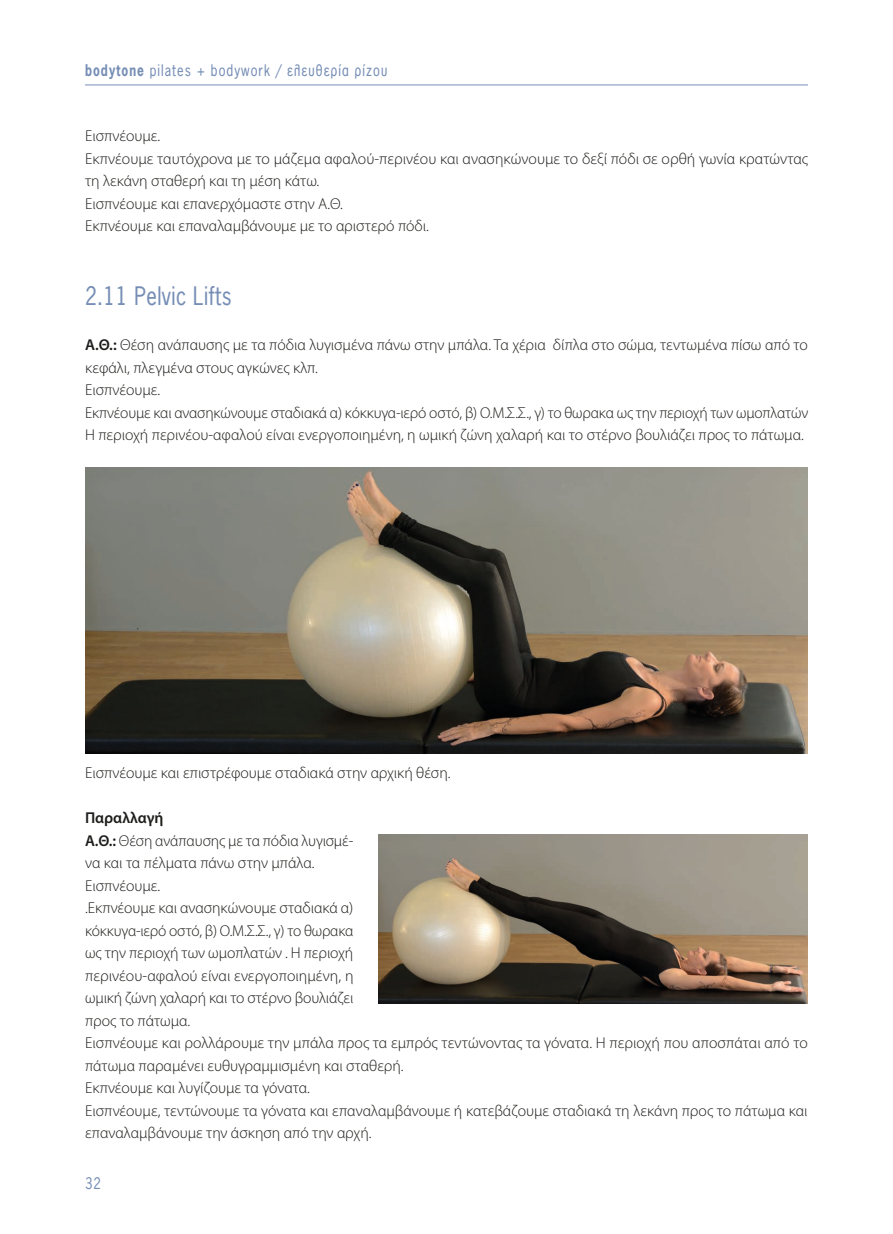
<style>
.page{position:relative;width:893px;height:1234px;background:#fff}
.page>*{position:absolute;margin:0;border:0;box-sizing:border-box;transform-origin:0 0}
.t1{font:24px "PF News Gothic Condensed";letter-spacing:.02em;color:#768eb5}
.t2{font:300 15.75px/22.5px "Myriad Pro";color:#1d1d1b}
.t3{font:15px "PF News Gothic Condensed";letter-spacing:.07em;color:#768eb5}
.s1{font-weight:700}
.s2{font-weight:600}
</style>
<div class="page">
<hr style="left:85px;top:84px;width:723px;height:1px;background:#768eb5">
<img style="left:85px;top:467px;width:723px;height:286px">
<img style="left:379px;top:834px;width:429px;height:169px">
<p class="t3" style="left:85px;top:61px;width:304px"><span class="s1">bodytone</span> pilates + bodywork / ελευθερία ρίζου</p>
<p class="t2" style="left:85px;top:125px;width:725px">Εισπνέουμε.<br>Εκπνέουμε ταυτόχρονα με το μάζεμα αφαλού-περινέου και ανασηκώνουμε το δεξί πόδι σε ορθή γωνία κρατώντας τη λεκάνη σταθερή και τη μέση κάτω.<br>Εισπνέουμε και επανερχόμαστε στην Α.Θ.<br>Εκπνέουμε και επαναλαμβάνουμε με το αριστερό πόδι.</p>
<h1 class="t1" style="left:85px;top:280px;width:148px">2.11 Pelvic Lifts</h1>
<p class="t2" style="left:85px;top:334px;width:725px"><span class="s2">Α.Θ.:</span> Θέση ανάπαυσης με τα πόδια λυγισμένα πάνω στην μπάλα. Τα χέρια δίπλα στο σώμα, τεντωμένα πίσω από το κεφάλι, πλεγμένα στους αγκώνες κλπ.<br>Εισπνέουμε.<br>Εκπνέουμε και ανασηκώνουμε σταδιακά α) κόκκυγα-ιερό οστό, β) Ο.Μ.Σ.Σ., γ) το θωρακα ως την περιοχή των ωμοπλατών Η περιοχή περινέου-αφαλού είναι ενεργοποιημένη, η ωμική ζώνη χαλαρή και το στέρνο βουλιάζει προς το πάτωμα.</p>
<p class="t2" style="left:85px;top:761px;width:367px">Εισπνέουμε και επιστρέφουμε σταδιακά στην αρχική θέση.</p>
<p class="t2" style="left:85px;top:806px;width:724px"><span class="s2">Παραλλαγή<br>Α.Θ.:</span> Θέση ανάπαυσης με τα πόδια λυγισμέ-<br>να και τα πέλματα πάνω στην μπάλα.<br>Εισπνέουμε.<br>.Εκπνέουμε και ανασηκώνουμε σταδιακά α)<br>κόκκυγα-ιερό οστό, β) Ο.Μ.Σ.Σ., γ) το θωρακα<br>ως την περιοχή των ωμοπλατών . Η περιοχή<br>περινέου-αφαλού είναι ενεργοποιημένη, η<br>ωμική ζώνη χαλαρή και το στέρνο βουλιάζει<br>προς το πάτωμα.<br>Εισπνέουμε και ρολλάρουμε την μπάλα προς τα εμπρός τεντώνοντας τα γόνατα. Η περιοχή που αποσπάται από το πάτωμα παραμένει ευθυγραμμισμένη και σταθερή.<br>Εκπνέουμε και λυγίζουμε τα γόνατα.<br>Εισπνέουμε, τεντώνουμε τα γόνατα και επαναλαμβάνουμε ή κατεβάζουμε σταδιακά τη λεκάνη προς το πάτωμα και επαναλαμβάνουμε την άσκηση από την αρχή.</p>
<p class="t3" style="left:85px;top:1172px;width:17px">32</p>
</div>
